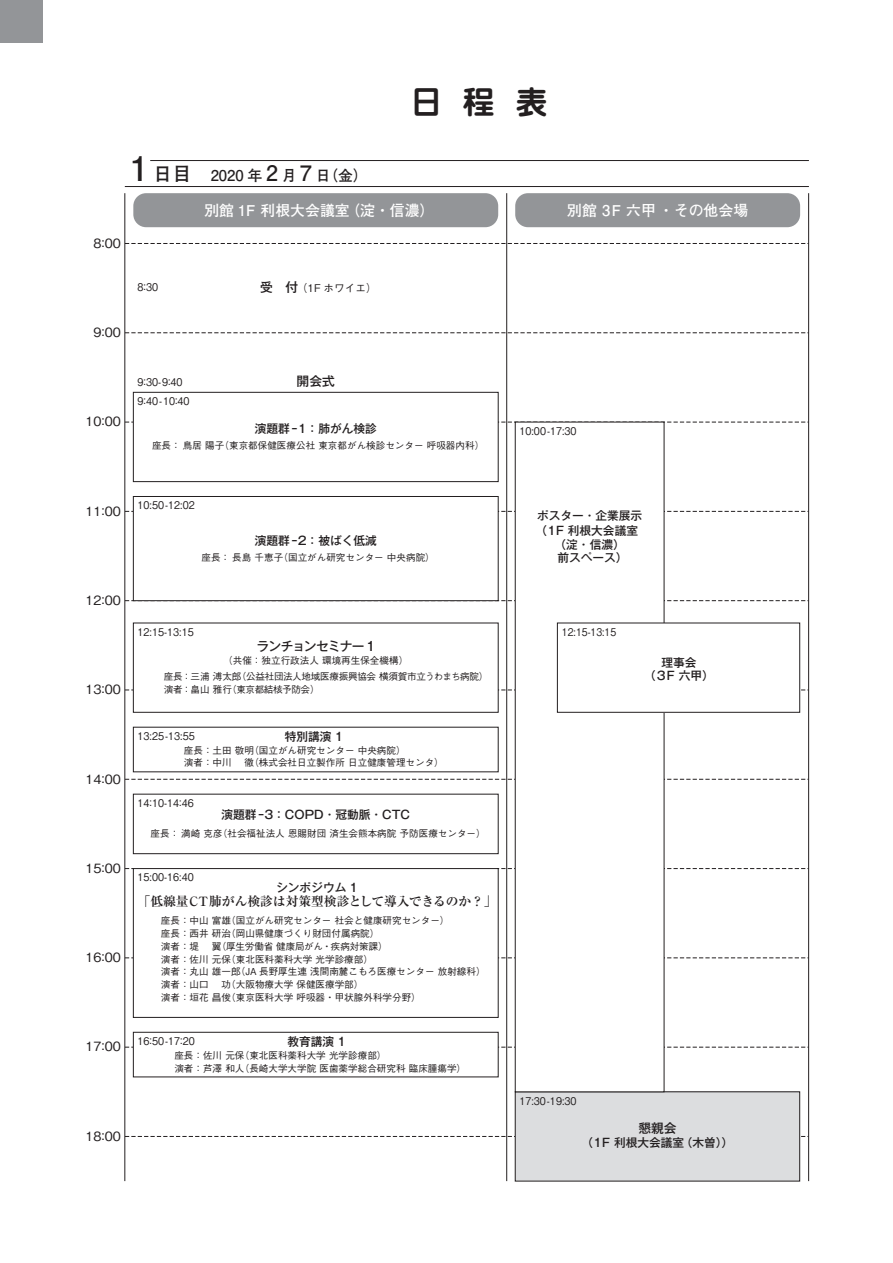
<style>
.page{position:relative;width:893px;height:1263px;background:#fff}
.page>*{position:absolute;margin:0;border:0;box-sizing:border-box;transform-origin:0 0}
.t1{font:700 31.95px "Jun 501 Pro";color:#231f20}
.t2{font:700 14.85px "Futo Go B101 Pr 6 N";color:#fff}
.t3{font:700 14.85px "Futo Go B101 Pr 6 N";color:#231f20}
.t4{font:500 12.75px "Gothic BBB Pr 6 N";color:#231f20}
.t5{font:700 12.75px "Ryumin Pro";color:#231f20}
.t6{font:500 12.75px "Gothic MB101 Pr 6 N";letter-spacing:-.06em;color:#231f20}
.t7{font:500 12.75px "Gothic MB101 Pr 6 N";letter-spacing:-.04em;color:#231f20}
.t8{font:500 11.7px/13.8px "Gothic MB101 Pr 6 N";color:#231f20;text-align:center}
.t9{font:500 10.65px "Gothic BBB Pr 6 N";color:#231f20;scale:.9 1}
.t10{font:500 10.65px "Gothic BBB Pr 6 N";color:#231f20}
.t11{font:500 10.65px "Gothic BBB Pr 6 N";color:#231f20;scale:.87 1}
.t12{font:500 9.6px/12.8px "Gothic BBB Pr 6 N";color:#231f20}
.t13{font:500 9.6px/15.9px "Gothic BBB Pr 6 N";letter-spacing:-.02em;color:#231f20}
.t14{font:500 9.6px "Gothic BBB Pr 6 N";letter-spacing:-.035em;color:#231f20}
.s1{font-size:34.05px}
.s2{font-size:19.2px}
.s3{font-size:21.3px}
.s4{font-family:"Gothic MB101 Pr 6 N";font-size:12.75px}
</style>
<div class="page">
<svg style="left:126px;top:422px;width:682px;height:1px"></svg>
<svg style="left:126px;top:511px;width:682px;height:1px"></svg>
<svg style="left:126px;top:600px;width:682px;height:1px"></svg>
<svg style="left:126px;top:690px;width:682px;height:1px"></svg>
<svg style="left:126px;top:779px;width:682px;height:1px"></svg>
<svg style="left:126px;top:868px;width:682px;height:1px"></svg>
<svg style="left:126px;top:957px;width:682px;height:1px"></svg>
<svg style="left:126px;top:1047px;width:682px;height:1px"></svg>
<svg style="left:126px;top:1136px;width:682px;height:1px"></svg>
<svg style="left:126px;top:243px;width:682px;height:1px"></svg>
<svg style="left:126px;top:332px;width:682px;height:1px"></svg>
<hr style="left:506px;top:193px;width:1px;height:988px;background:#231f20">
<hr style="left:808px;top:193px;width:1px;height:988px;background:#231f20">
<div style="left:515px;top:1092px;width:285px;height:89px;background:#dcdddf"></div>
<div style="left:515px;top:1091px;width:285px;height:90px;border:1px solid #231f20"></div>
<div style="left:133px;top:392px;width:365px;height:90px;background:#fff"></div>
<div style="left:133px;top:392px;width:366px;height:90px;border:1px solid #231f20"></div>
<div style="left:133px;top:496px;width:365px;height:105px;background:#fff"></div>
<div style="left:133px;top:496px;width:366px;height:105px;border:1px solid #231f20"></div>
<div style="left:133px;top:868px;width:365px;height:149px;background:#fff"></div>
<div style="left:133px;top:868px;width:366px;height:150px;border:1px solid #231f20"></div>
<div style="left:133px;top:794px;width:366px;height:60px;border:1px solid #231f20"></div>
<div style="left:133px;top:193px;width:365px;height:34px;background:#939598;border-radius:13px"></div>
<hr style="left:125px;top:186px;width:684px;height:1px;background:#231f20">
<hr style="left:150px;top:160px;width:659px;height:1px;background:#231f20">
<div style="left:515px;top:193px;width:285px;height:34px;background:#939598;border-radius:13px"></div>
<hr style="left:125px;top:193px;width:1px;height:988px;background:#231f20">
<div style="left:515px;top:422px;width:149px;height:670px;background:#fff"></div>
<div style="left:515px;top:422px;width:149px;height:670px;border:1px solid #231f20"></div>
<div style="left:557px;top:623px;width:243px;height:89px;background:#fff"></div>
<div style="left:557px;top:622px;width:243px;height:91px;border:1px solid #231f20"></div>
<div style="left:133px;top:623px;width:365px;height:89px;background:#fff"></div>
<div style="left:133px;top:622px;width:366px;height:91px;border:1px solid #231f20"></div>
<div style="left:133px;top:1032px;width:365px;height:45px;background:#fff"></div>
<div style="left:133px;top:1032px;width:366px;height:45px;border:1px solid #231f20"></div>
<div style="left:0;top:0;width:43px;height:43px;background:#939598"></div>
<h1 class="t1" style="left:410px;top:77px;width:139px">日 程 表</h1>
<h3 class="t4" style="left:93px;top:233px;width:29px">8:00</h3>
<h2 class="t3" style="left:130px;top:163px;width:240px"><span class="s1">1</span> <span class="s2">日目　</span>2020 年 <span class="s3">2</span> 月 <span class="s3">7</span> 日（金）</h2>
<h2 class="t2" style="left:204px;top:198px;width:232px">別館 1F 利根大会議室（淀・信濃）</h2>
<h2 class="t2" style="left:567px;top:198px;width:183px">別館 3F 六甲・その他会場</h2>
<p class="t9" style="left:138px;top:278px;width:24px">8:30</p>
<p class="t10" style="left:260px;top:279px;width:118px"><span class="s4">受　付</span>（1F ホワイエ）</p>
<h3 class="t4" style="left:93px;top:322px;width:29px">9:00</h3>
<h3 class="t4" style="left:85px;top:411px;width:37px">10:00</h3>
<p class="t9" style="left:138px;top:373px;width:52px">9:30-9:40</p>
<h3 class="t7" style="left:297px;top:371px;width:40px">開会式</h3>
<p class="t9" style="left:138px;top:392px;width:59px">9:40-10:40</p>
<p class="t8" style="left:255px;top:421px;width:124px">演題群-1：肺がん検診</p>
<p class="t12" style="left:152px;top:439px;width:334px">座長：鳥居陽子（東京都保健医療公社東京都がん検診センター呼吸器内科）</p>
<p class="t9" style="left:519px;top:423px;width:65px">10:00-17:30</p>
<h3 class="t4" style="left:85px;top:501px;width:37px">11:00</h3>
<h3 class="t4" style="left:85px;top:590px;width:37px">12:00</h3>
<h3 class="t4" style="left:85px;top:679px;width:37px">13:00</h3>
<h3 class="t4" style="left:85px;top:768px;width:37px">14:00</h3>
<h3 class="t4" style="left:85px;top:858px;width:37px">15:00</h3>
<h3 class="t4" style="left:85px;top:947px;width:37px">16:00</h3>
<h3 class="t4" style="left:85px;top:1036px;width:37px">17:00</h3>
<p class="t9" style="left:138px;top:497px;width:65px">10:50-12:02</p>
<p class="t8" style="left:255px;top:533px;width:124px">演題群-2：被ばく低減</p>
<p class="t12" style="left:201px;top:550px;width:235px">座長：長島千恵子（国立がん研究センター中央病院）</p>
<p class="t9" style="left:138px;top:623px;width:64px">12:15-13:15</p>
<h3 class="t6" style="left:256px;top:635px;width:121px">ランチョンセミナー1</h3>
<p class="t13" style="left:164px;top:652px;width:326px;text-indent:60px">（共催：独立行政法人環境再生保全機構）<br>座長：三浦溥太郎（公益社団法人地域医療振興協会横須賀市立うわまち病院）</p>
<p class="t14" style="left:164px;top:682px;width:157px">演者：畠山雅行（東京都結核予防会）</p>
<p class="t9" style="left:138px;top:728px;width:65px">13:25-13:55</p>
<p class="t8" style="left:285px;top:729px;width:60px">特別講演 1</p>
<p class="t12" style="left:184px;top:743px;width:261px">座長：土田敬明（国立がん研究センター中央病院）<br>演者：中川　徹（株式会社日立製作所日立健康管理センタ）</p>
<p class="t9" style="left:138px;top:794px;width:64px">14:10-14:46</p>
<p class="t8" style="left:221px;top:807px;width:190px">演題群-3：COPD・冠動脈・CTC</p>
<p class="t12" style="left:151px;top:826px;width:337px">座長：満崎克彦（社会福祉法人恩賜財団済生会熊本病院予防医療センター）</p>
<p class="t9" style="left:138px;top:869px;width:64px">15:00-16:40</p>
<p class="t8" style="left:276px;top:880px;width:83px">シンポジウム 1</p>
<h3 class="t5" style="left:138px;top:891px;width:360px">「低線量CT肺がん検診は対策型検診として導入できるのか？」</h3>
<p class="t12" style="left:161px;top:914px;width:326px">座長：中山富雄（国立がん研究センター社会と健康研究センター）<br>座長：西井研治（岡山県健康づくり財団付属病院）<br>演者：堤　翼（厚生労働省健康局がん・疾病対策課）<br>演者：佐川元保（東北医科薬科大学光学診療部）<br>演者：丸山雄一郎（JA 長野厚生連浅間南麓こもろ医療センター放射線科）演者：山口　功（大阪物療大学保健医療学部）<br>演者：垣花昌俊（東京医科大学呼吸器・甲状腺外科学分野）</p>
<p class="t9" style="left:138px;top:1032px;width:65px">16:50-17:20</p>
<p class="t8" style="left:287px;top:1034px;width:60px">教育講演 1</p>
<p class="t12" style="left:174px;top:1048px;width:293px">座長：佐川元保（東北医科薬科大学光学診療部）<br>演者：芦澤和人（長崎大学大学院医歯薬学総合研究科臨床腫瘍学）</p>
<h3 class="t4" style="left:85px;top:1126px;width:37px">18:00</h3>
<p class="t8" style="left:537px;top:508px;width:107px">ポスター・企業展示</p>
<p class="t8" style="left:535px;top:523px;width:104px">（1F 利根大会議室</p>
<p class="t8" style="left:555px;top:537px;width:72px">（淀・信濃）</p>
<p class="t8" style="left:557px;top:550px;width:72px">前スペース）</p>
<p class="t11" style="left:562px;top:623px;width:64px">12:15-13:15</p>
<p class="t8" style="left:644px;top:654px;width:71px">理事会<br>（3F 六甲）</p>
<p class="t9" style="left:519px;top:1093px;width:65px">17:30-19:30</p>
<h3 class="t7" style="left:638px;top:1118px;width:40px">懇親会</h3>
<p class="t8" style="left:582px;top:1135px;width:153px">（1F 利根大会議室（木曽））</p>
</div>
